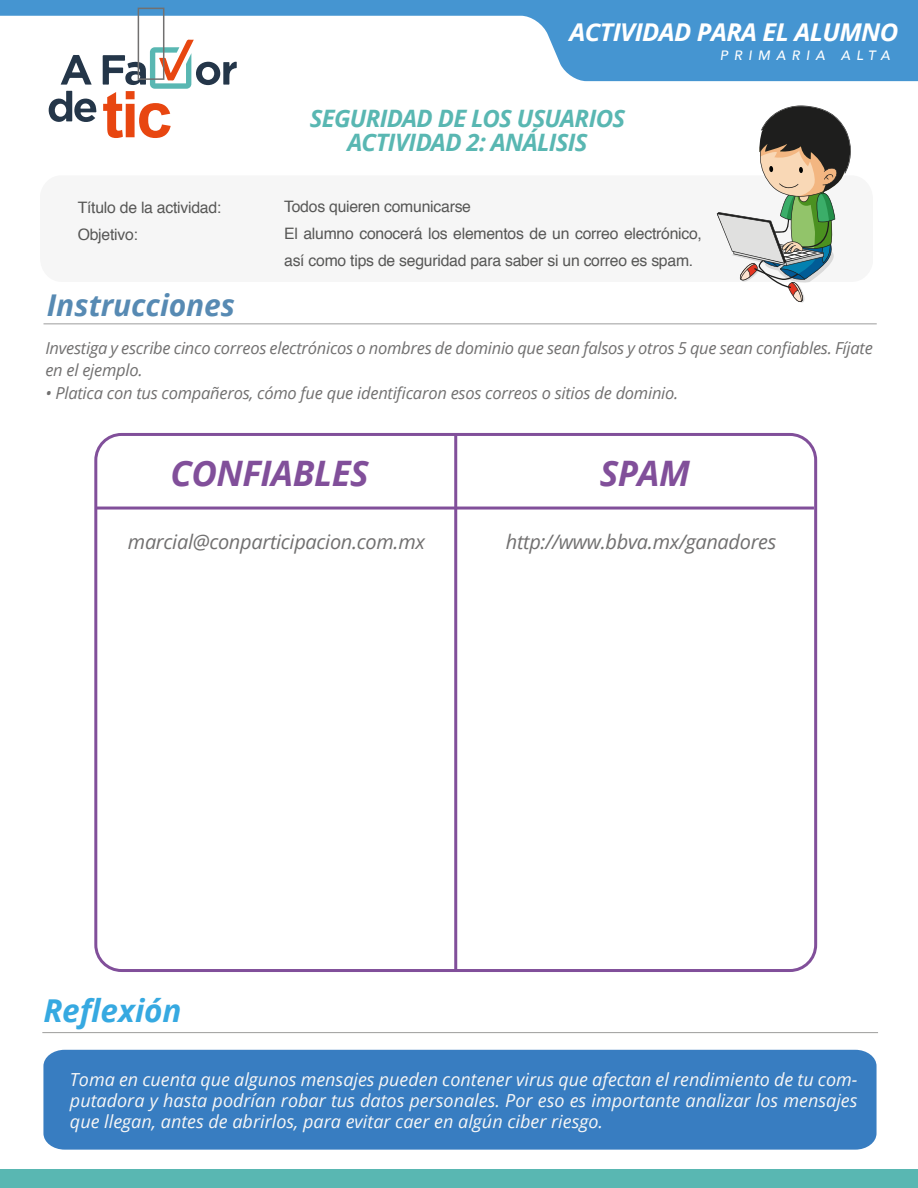
<style>
.page{position:relative;width:918px;height:1188px;background:#fff}
.page>*{position:absolute;margin:0;border:0;box-sizing:border-box;transform-origin:0 0}
.t1{font:italic 700 35.1px "Open Sans";letter-spacing:-.015em;color:#814f9a}
.t2{font:italic 700 31.5px "Open Sans";color:#36a9e1}
.t3{font:italic 700 30px "Open Sans";letter-spacing:-.005em;color:#578ab3}
.t4{font:italic 700 24.45px "Open Sans";letter-spacing:-.025em;color:#fff;scale:1.04 1}
.t5{font:italic 700 24px/24px "Open Sans";letter-spacing:-.03em;color:#59b7b2;text-align:center}
.t6{font:italic 19.95px "Open Sans";letter-spacing:-.015em;color:#717070}
.t7{font:italic 18px/21px "Open Sans";color:#f6f6f6;text-align:justify}
.t8{font:italic 16.5px/22.5px "Open Sans";letter-spacing:-.015em;color:#717070}
.t9{font:15.75px/27.2px "Helvetica";letter-spacing:-.015em;color:#575756}
.t10{font:italic 500 13.5px "Avenir";letter-spacing:.445em;color:#fff}
</style>
<div class="page">
<div style="left:43px;top:1050px;width:834px;height:100px;background:#387dc1"></div>
<svg style="left:61px;top:81px;width:31px;height:4px"></svg>
<svg style="left:48px;top:91px;width:48px;height:31px"></svg>
<svg style="left:103px;top:81px;width:127px;height:57px"></svg>
<svg style="left:0;top:0;width:918px;height:81px;fill:#4595d1"></svg>
<hr style="left:44px;top:324px;width:833px;height:1px;background:#9d9d9c">
<div style="left:0;top:1170px;width:918px;height:18px;background:#59b7b2"></div>
<hr style="left:42px;top:1032px;width:836px;height:1px;background:#9d9d9c">
<div style="left:138px;top:8px;width:26px;height:72px;border:2px solid #717070"></div>
<hr style="left:97px;top:507px;width:717px;height:3px;background:#814f9a">
<hr style="left:454px;top:434px;width:3px;height:537px;background:#814f9a">
<div style="left:94px;top:433px;width:723px;height:539px;border:3px solid #814f9a;border-radius:26px"></div>
<svg style="left:717px;top:106px;width:134px;height:197px"></svg>
<h3 class="t4" style="left:569px;top:15px;width:318px">ACTIVIDAD PARA EL ALUMNO</h3>
<p class="t10" style="left:720px;top:48px;width:172px">PRIMARIA ALTA</p>
<p class="t9" style="left:78px;top:195px;width:145px">Título de la actividad:<br>Objetivo:</p>
<h3 class="t3" style="left:47px;top:284px;width:190px">Instrucciones</h3>
<h3 class="t5" style="left:310px;top:106px;width:317px">SEGURIDAD DE LOS USUARIOS<br>ACTIVIDAD 2: ANÁLISIS</h3>
<p class="t9" style="left:284px;top:193px;width:419px">Todos quieren comunicarse<br>El alumno conocerá los elementos de un correo electrónico, así como tips de seguridad para saber si un correo es spam.</p>
<p class="t8" style="left:45px;top:336px;width:829px">Investiga y escribe cinco correos electrónicos o nombres de dominio que sean falsos y otros 5 que sean confiables. Fíjate en el ejemplo.</p>
<p class="t8" style="left:45px;top:381px;width:635px">• Platica con tus compañeros, cómo fue que identificaron esos correos o sitios de dominio.</p>
<h1 class="t1" style="left:170px;top:448px;width:200px">CONFIABLES</h1>
<h1 class="t1" style="left:600px;top:448px;width:92px">SPAM</h1>
<p class="t6" style="left:128px;top:528px;width:299px">marcial@conparticipacion.com.mx</p>
<p class="t6" style="left:506px;top:528px;width:272px">http://www.bbva.mx/ganadores</p>
<h2 class="t2" style="left:43px;top:988px;width:140px">Reflexión</h2>
<p class="t7" style="left:70px;top:1068px;width:789px">Toma en cuenta que algunos mensajes pueden contener virus que afectan el rendimiento de tu com&shy;putadora y hasta podrían robar tus datos personales. Por eso es importante analizar los mensajes que llegan, antes de abrirlos, para evitar caer en algún ciber riesgo.</p>
</div>
